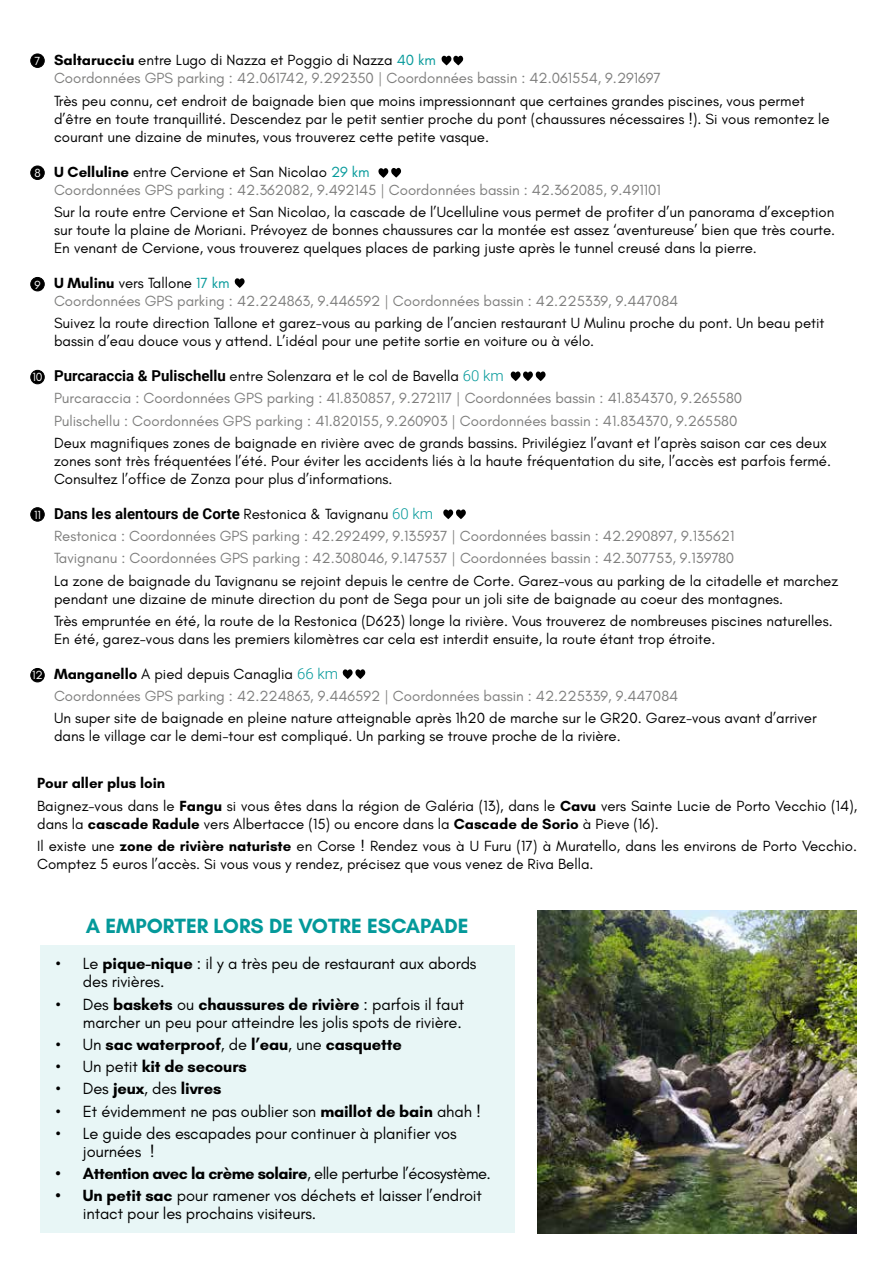
<style>
.page{position:relative;width:893px;height:1263px;background:#fff}
.page>*{position:absolute;margin:0;border:0;box-sizing:border-box;transform-origin:0 0}
.t1{font:700 21px "Glacial Indifference";color:#04999a}
.t2{font:16.5px/18px "Glacial Indifference";letter-spacing:-.01em;color:#000}
.t3{font:700 16.5px "Glacial Indifference";letter-spacing:-.01em;color:#000}
.t4{font:700 16.5px "Glacial Indifference";letter-spacing:-.03em;color:#000}
.t5{font:15px/18px "Glacial Indifference";color:#000}
.t6{font:15px/22.2px "Glacial Indifference";color:#7e7e7d}
.t7{font:700 15px "Roboto";color:#000}
.t8{font:12px "Glacial Indifference";color:#fff}
.s1{font-weight:700;color:#000}
.s2{color:#000}
.s3{color:#04999a}
.s4{font-family:"Roboto";font-weight:700;color:#000}
.s5{font-family:"Roboto";font-weight:300;color:#04999a}
.s6{font-family:"Glacial Indifference";font-weight:400}
.s7{font-weight:300;color:#04999a}
.s8{font-weight:700}
.s9{font-weight:400}
</style>
<div class="page">
<div style="left:40px;top:945px;width:474px;height:288px;background:#e8f6f6"></div>
<div style="left:31px;top:54px;width:13px;height:13px;background:#000;border-radius:50%"></div>
<div style="left:30px;top:54px;width:15px;height:14px;border:1px solid #000;border-radius:50%"></div>
<div style="left:31px;top:166px;width:13px;height:13px;background:#000;border-radius:50%"></div>
<div style="left:30px;top:166px;width:15px;height:14px;border:1px solid #000;border-radius:50%"></div>
<svg style="left:441px;top:55px;width:22px;height:10px"></svg>
<svg style="left:234px;top:278px;width:11px;height:10px"></svg>
<svg style="left:510px;top:371px;width:36px;height:10px"></svg>
<svg style="left:443px;top:509px;width:23px;height:10px"></svg>
<svg style="left:378px;top:168px;width:23px;height:10px"></svg>
<div style="left:31px;top:277px;width:13px;height:14px;background:#000;border-radius:50%"></div>
<div style="left:30px;top:277px;width:15px;height:14px;border:1px solid #000;border-radius:50%"></div>
<div style="left:31px;top:370px;width:13px;height:14px;background:#000;border-radius:50%"></div>
<div style="left:30px;top:370px;width:15px;height:14px;border:1px solid #000;border-radius:50%"></div>
<div style="left:31px;top:508px;width:13px;height:13px;background:#000;border-radius:50%"></div>
<div style="left:30px;top:507px;width:15px;height:14px;border:1px solid #000;border-radius:50%"></div>
<div style="left:31px;top:668px;width:13px;height:14px;background:#000;border-radius:50%"></div>
<div style="left:30px;top:668px;width:15px;height:14px;border:1px solid #000;border-radius:50%"></div>
<img style="left:537px;top:910px;width:320px;height:323px">
<svg style="left:342px;top:669px;width:23px;height:10px"></svg>
<p class="t8" style="left:35px;top:54px;width:7px">7</p>
<p class="t8" style="left:34px;top:166px;width:8px">8</p>
<p class="t8" style="left:34px;top:278px;width:8px">9</p>
<p class="t8" style="left:32px;top:371px;width:12px">10</p>
<p class="t8" style="left:34px;top:508px;width:8px">11</p>
<p class="t8" style="left:32px;top:668px;width:12px">12</p>
<p class="t6" style="left:54px;top:51px;width:608px;line-height:18px"><span class="s1">Saltarucciu</span> <span class="s2">entre Lugo di Nazza et Poggio di Nazza</span> <span class="s3">40 km<br></span>Coordonnées GPS parking : 42.061742, 9.292350 | Coordonnées bassin : 42.061554, 9.291697</p>
<p class="t5" style="left:54px;top:92px;width:777px">Très peu connu, cet endroit de baignade bien que moins impressionnant que certaines grandes piscines, vous permet d’être en toute tranquillité. Descendez par le petit sentier proche du pont (chaussures nécessaires !). Si vous remontez le courant une dizaine de minutes, vous trouverez cette petite vasque.</p>
<p class="t6" style="left:54px;top:163px;width:608px;line-height:18px"><span class="s1">U Celluline</span> <span class="s2">entre Cervione et San Nicolao</span> <span class="s3">29 km<br></span>Coordonnées GPS parking : 42.362082, 9.492145 | Coordonnées bassin : 42.362085, 9.491101</p>
<p class="t5" style="left:54px;top:203px;width:783px;text-align:justify">Sur la route entre Cervione et San Nicolao, la cascade de l’Ucelluline vous permet de profiter d’un panorama d’exception sur toute la plaine de Moriani. Prévoyez de bonnes chaussures car la montée est assez ‘aventureuse’ bien que très courte.<br>En venant de Cervione, vous trouverez quelques places de parking juste après le tunnel creusé dans la pierre.</p>
<p class="t6" style="left:54px;top:274px;width:626px;line-height:18px"><span class="s1">U Mulinu</span> <span class="s2">vers Tallone</span> <span class="s3">17 km<br></span>Coordonnées GPS parking : 42.224863, 9.446592 | Coordonnées bassin : 42.225339, 9.447084</p>
<p class="t5" style="left:54px;top:314px;width:772px">Suivez la route direction Tallone et garez-vous au parking de l’ancien restaurant U Mulinu proche du pont. Un beau petit bassin d’eau douce vous y attend. L’idéal pour une petite sortie en voiture ou à vélo.</p>
<p class="t6" style="left:54px;top:365px;width:690px"><span class="s4">Purcaraccia &amp; Pulischellu</span> <span class="s2">entre Solenzara et le col de Bavella</span> <span class="s5">60 km<br></span>Purcaraccia : Coordonnées GPS parking : 41.830857, 9.272117 | Coordonnées bassin : 41.834370, 9.265580<br>Pulischellu : Coordonnées GPS parking : 41.820155, 9.260903 | Coordonnées bassin : 41.834370, 9.265580</p>
<p class="t5" style="left:54px;top:434px;width:779px">Deux magnifiques zones de baignade en rivière avec de grands bassins. Privilégiez l’avant et l’après saison car ces deux zones sont très fréquentées l’été. Pour éviter les accidents liés à la haute fréquentation du site, l’accès est parfois fermé.<br>Consultez l’office de Zonza pour plus d’informations.</p>
<p class="t7" style="left:54px;top:503px;width:380px">Dans les alentours de Corte <span class="s6">Restonica &amp; Tavignanu</span> <span class="s7">60 km</span></p>
<p class="t6" style="left:54px;top:525px;width:682px">Restonica : Coordonnées GPS parking : 42.292499, 9.135937 | Coordonnées bassin : 42.290897, 9.135621<br>Tavignanu : Coordonnées GPS parking : 42.308046, 9.147537 | Coordonnées bassin : 42.307753, 9.139780</p>
<p class="t5" style="left:54px;top:572px;width:786px">La zone de baignade du Tavignanu se rejoint depuis le centre de Corte. Garez-vous au parking de la citadelle et marchez pendant une dizaine de minute direction du pont de Sega pour un joli site de baignade au coeur des montagnes.</p>
<p class="t5" style="left:54px;top:612px;width:780px">Très empruntée en été, la route de la Restonica (D623) longe la rivière. Vous trouverez de nombreuses piscines naturelles.<br>En été, garez-vous dans les premiers kilomètres car cela est interdit ensuite, la route étant trop étroite.</p>
<p class="t6" style="left:54px;top:663px;width:626px"><span class="s1">Manganello</span> <span class="s2">A pied depuis Canaglia</span> <span class="s5">66 km<br></span>Coordonnées GPS parking : 42.224863, 9.446592 | Coordonnées bassin : 42.225339, 9.447084</p>
<p class="t5" style="left:54px;top:709px;width:764px">Un super site de baignade en pleine nature atteignable après 1h20 de marche sur le GR20. Garez-vous avant d’arriver dans le village car le demi-tour est compliqué. Un parking se trouve proche de la rivière.</p>
<p class="t5" style="left:37px;top:772px;width:822px;line-height:22.2px"><span class="s8">Pour aller plus loin<br></span>Baignez-vous dans le <span class="s8">Fangu</span> si vous êtes dans la région de Galéria (13), dans le <span class="s8">Cavu</span> vers Sainte Lucie de Porto Vecchio (14),</p>
<p class="t5" style="left:37px;top:813px;width:821px;line-height:22.2px">dans la <span class="s8">cascade Radule</span> vers Albertacce (15) ou encore dans la <span class="s8">Cascade de Sorio</span> à Pieve (16).<br>Il existe une <span class="s8">zone de rivière naturiste</span> en Corse ! Rendez vous à U Furu (17) à Muratello, dans les environs de Porto Vecchio.</p>
<p class="t5" style="left:37px;top:855px;width:558px">Comptez 5 euros l’accès. Si vous vous y rendez, précisez que vous venez de Riva Bella.</p>
<h1 class="t1" style="left:86px;top:912px;width:384px">A EMPORTER LORS DE VOTRE ESCAPADE</h1>
<p class="t2" style="left:83px;top:955px;width:395px;text-indent:-27px">• Le <span class="s8">pique-nique</span> : il y a très peu de restaurant aux abords des rivières.</p>
<p class="t2" style="left:56px;top:995px;width:410px;text-align:right">• Des <span class="s8">baskets</span> ou <span class="s8">chaussures de rivière</span> : parfois il faut marcher un peu pour atteindre les jolis spots de rivière.</p>
<p class="t3" style="left:56px;top:1034px;width:347px"><span class="s9">• Un</span> sac waterproof<span class="s9">, de</span> l’eau<span class="s9">, une</span> casquette</p>
<p class="t3" style="left:56px;top:1056px;width:192px"><span class="s9">• Un petit</span> kit de secours</p>
<p class="t3" style="left:56px;top:1078px;width:167px"><span class="s9">• Des</span> jeux<span class="s9">, des</span> livres</p>
<p class="t2" style="left:56px;top:1102px;width:427px">• Et évidemment ne pas oublier son <span class="s8">maillot de bain</span> ahah !</p>
<p class="t2" style="left:83px;top:1124px;width:375px;text-indent:-27px">• Le guide des escapades pour continuer à planifier vos journées !</p>
<p class="t4" style="left:56px;top:1163px;width:437px">• Attention avec la crème solaire<span class="s9">, elle perturbe l’écosystème.</span></p>
<p class="t2" style="left:83px;top:1187px;width:401px;text-indent:-27px"><span class="s8">• Un petit sac</span> pour ramener vos déchets et laisser l’endroit intact pour les prochains visiteurs.</p>
</div>
